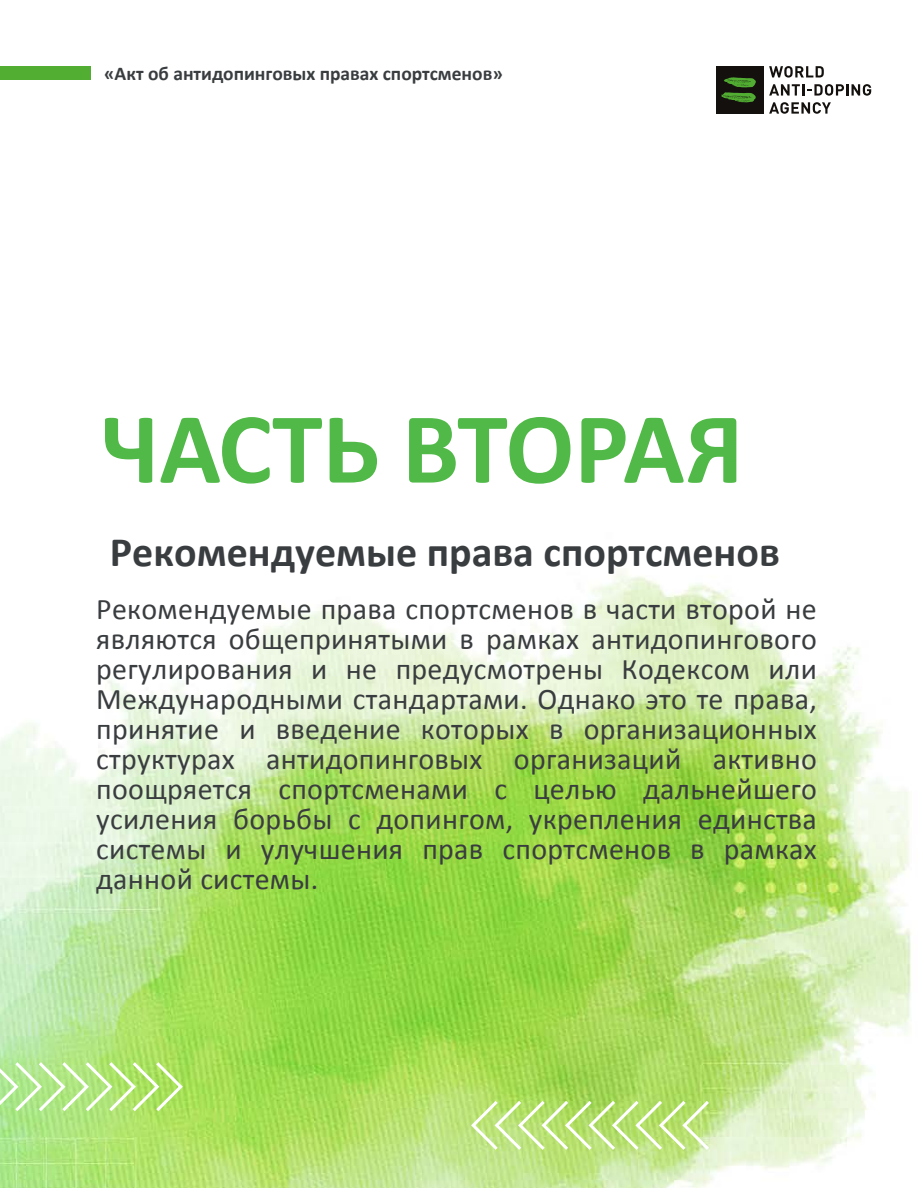
<style>
.page{position:relative;width:918px;height:1188px;background:#fff}
.page>*{position:absolute;margin:0;border:0;box-sizing:border-box;transform-origin:0 0}
.t1{font:700 102px "Calibri";color:#51b948}
.t2{font:700 42px "Calibri";color:#393d3f}
.t3{font:30px/30px "Calibri";letter-spacing:.01em;color:#3a3d3f;text-align:justify}
.t4{font:700 19.5px "Calibri";color:#393d3f}
.s1{color:#3a3d3f}
</style>
<div class="page">
<img style="left:0;top:571px;width:911px;height:617px">
<div style="left:0;top:67px;width:91px;height:13px;background:#52ae32"></div>
<div style="left:866px;top:1110px;width:52px;height:43px;background:#fff"></div>
<svg style="left:469px;top:1098px;width:243px;height:55px;background:#c0e484"></svg>
<svg style="left:0;top:1059px;width:185px;height:55px;background:#b8e88a"></svg>
<svg style="left:769px;top:66px;width:55px;height:12px"></svg>
<svg style="left:769px;top:84px;width:102px;height:12px"></svg>
<svg style="left:769px;top:102px;width:62px;height:12px"></svg>
<div style="left:716px;top:66px;width:48px;height:48px;background:#13100d"></div>
<svg style="left:721px;top:77px;width:35px;height:25px"></svg>
<p class="t4" style="left:104px;top:60px;width:400px">«Акт об антидопинговых правах спортсменов»</p>
<p class="t1" style="left:101px;top:377px;width:644px">ЧАСТЬ ВТОРАЯ</p>
<p class="t2" style="left:110px;top:522px;width:671px">Реком<span class="s1">енду</span>емые права спортсменов</p>
<p class="t3" style="left:96px;top:593px;width:722px">Рекомендуемые права спортсменов в части второй не являются общепринятыми в рамках антидопингового регулирования и не предусмотрены Кодексом или Международными стандартами. Однако это те права, принятие и введение которых в организационных структурах антидопинговых организаций активно поощряется спортсменами с целью дальнейшего усиления борьбы с допингом, укрепления единства системы и улучшения прав спортсменов в рамках данной системы.</p>
</div>
